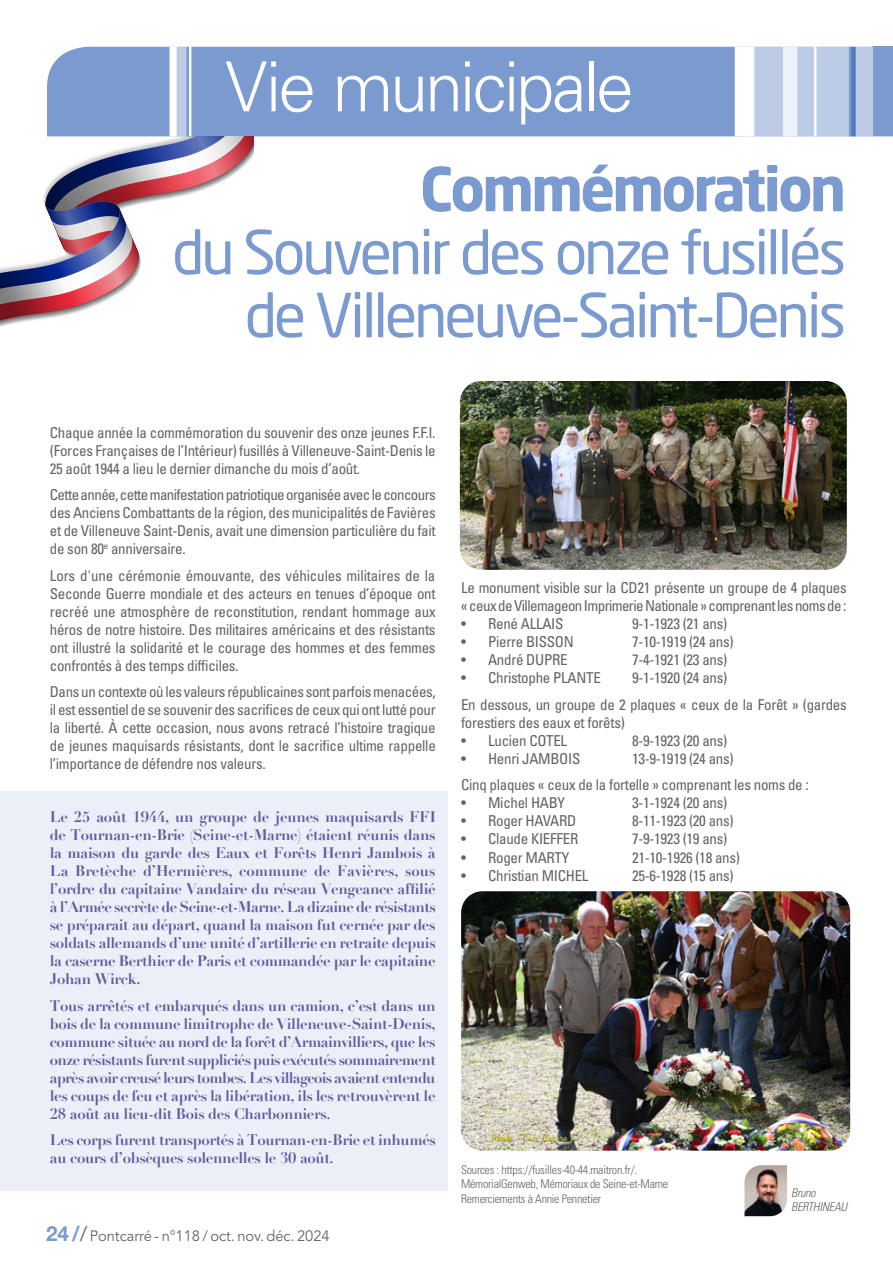
<style>
.page{position:relative;width:893px;height:1263px;background:#fff}
.page>*{position:absolute;margin:0;border:0;box-sizing:border-box;transform-origin:0 0}
.Top_titre{font:300 69px "Univers LT Std";letter-spacing:-.04em;color:#fff}
.TITRE{font:60px/63px "Neo Sans Std";letter-spacing:-.05em;color:#7a9ad0;text-align:right}
.TEXTE{font:condensed 15px/18px "Univers LT Std";letter-spacing:-.02em;color:#646363;text-align:justify}
.TEXTE-2{font:700 15px/18px "Didot";letter-spacing:-.02em;color:#5b5b9e;text-align:justify}
.TEXTE-3{font:condensed 15px/18px "Univers LT Std";letter-spacing:-.04em;color:#646363}
.t1{font:15px "Avenir LT Std";letter-spacing:-.005em;color:#646363}
.références{font:300 condensed 12px "Univers LT Std";letter-spacing:-.02em;color:#646363}
.nom_auteur{font:italic 300 condensed 12px "Univers LT Std";letter-spacing:-.02em;color:#646363}
.s1{font-weight:700}
.s2{font-family:"Helvetica Neue LT Std";font-weight:700;font-size:21px;color:#7a9ad0}
.s3{font-size:21px}
</style>
<div class="page">
<div style="left:0;top:792px;width:447px;height:399px;background:#ebeff7"></div>
<div style="left:47px;top:47px;width:846px;height:89px;background:#7a9ad0"></div>
<div style="left:170px;top:47px;width:7px;height:89px;background:#fff"></div>
<div style="left:735px;top:47px;width:19px;height:89px;background:#fff"></div>
<svg style="left:176px;top:47px;width:10px;height:89px"></svg>
<hr style="left:189px;top:47px;width:2px;height:89px;background:#fff">
<svg style="left:754px;top:47px;width:119px;height:89px;background:#c3d2e9"></svg>
<svg style="left:848px;top:47px;width:8px;height:89px"></svg>
<img style="left:461px;top:891px;width:389px;height:260px">
<img style="left:460px;top:381px;width:387px;height:189px">
<img style="left:744px;top:1165px;width:43px;height:51px">
<svg style="left:0;top:136px;width:253px;height:191px"></svg>
<p class="Top_titre" style="left:225px;top:45px;width:410px">Vie municipale</p>
<p class="TITRE" style="left:172px;top:157px;width:676px"><span class="s1">Commémoration<br></span>du Souvenir des onze fusillés de Villeneuve-Saint-Denis</p>
<p class="TEXTE" style="left:50px;top:423px;width:387px">Chaque année la commémoration du souvenir des onze jeunes F.F.I. (Forces Françaises de l’Intérieur) fusillés à Villeneuve-Saint-Denis le 25 août 1944 a lieu le dernier dimanche du mois d’août.</p>
<p class="TEXTE" style="left:50px;top:485px;width:387px">Cette année, cette manifestation patriotique organisée avec le concours des Anciens Combattants de la région, des municipalités de Favières et de Villeneuve Saint-Denis, avait une dimension particulière du fait de son 80<sup>e</sup> anniversaire.</p>
<p class="TEXTE" style="left:50px;top:566px;width:387px">Lors d'une cérémonie émouvante, des véhicules militaires de la Seconde Guerre mondiale et des acteurs en tenues d’époque ont recréé une atmosphère de reconstitution, rendant hommage aux héros de notre histoire. Des militaires américains et des résistants ont illustré la solidarité et le courage des hommes et des femmes confrontés à des temps difficiles.</p>
<p class="TEXTE" style="left:50px;top:682px;width:387px">Dans un contexte où les valeurs républicaines sont parfois menacées, il est essentiel de se souvenir des sacrifices de ceux qui ont lutté pour la liberté. À cette occasion, nous avons retracé l’histoire tragique de jeunes maquisards résistants, dont le sacrifice ultime rappelle l’importance de défendre nos valeurs.</p>
<p class="TEXTE-2" style="left:50px;top:808px;width:387px">Le 25 août 1944, un groupe de jeunes maquisards FFI de Tournan-en-Brie (Seine-et-Marne) étaient réunis dans la maison du garde des Eaux et Forêts Henri Jambois à La Bretèche d’Hermières, commune de Favières, sous l’ordre du capitaine Vandaire du réseau Vengeance affilié à l’Armée secrète de Seine-et-Marne. La dizaine de résistants se préparait au départ, quand la maison fut cernée par des soldats allemands d’une unité d’artillerie en retraite depuis la caserne Berthier de Paris et commandée par le capitaine Johan Wirck.</p>
<p class="TEXTE-2" style="left:50px;top:996px;width:387px">Tous arrêtés et embarqués dans un camion, c’est dans un bois de la commune limitrophe de Villeneuve-Saint-Denis, commune située au nord de la forêt d’Armainvilliers, que les onze résistants furent suppliciés puis exécutés sommairement après avoir creusé leurs tombes. Les villageois avaient entendu les coups de feu et après la libération, ils les retrouvèrent le 28 août au lieu-dit Bois des Charbonniers.</p>
<p class="TEXTE-2" style="left:50px;top:1131px;width:387px">Les corps furent transportés à Tournan-en-Brie et inhumés au cours d’obsèques solennelles le 30 août.</p>
<p class="t1" style="left:46px;top:1227px;width:285px"><span class="s2">24 /</span><span class="s3">/</span> Pontcarré - n°118 / oct. nov. déc. 2024</p>
<p class="TEXTE-3" style="left:461px;top:579px;width:387px">Le monument visible sur la CD21 présente un groupe de 4 plaques « ceux de Villemageon Imprimerie Nationale » comprenant les noms de :</p>
<p class="TEXTE" style="left:461px;top:615px;width:104px">• René ALLAIS</p>
<p class="TEXTE" style="left:632px;top:615px;width:97px">9-1-1923 (21 ans)</p>
<p class="TEXTE" style="left:461px;top:633px;width:114px">• Pierre BISSON</p>
<p class="TEXTE" style="left:632px;top:633px;width:103px">7-10-1919 (24 ans)</p>
<p class="TEXTE" style="left:461px;top:651px;width:108px">• André DUPRE</p>
<p class="TEXTE" style="left:632px;top:651px;width:97px">7-4-1921 (23 ans)</p>
<p class="TEXTE" style="left:461px;top:669px;width:141px">• Christophe PLANTE</p>
<p class="TEXTE" style="left:632px;top:669px;width:97px">9-1-1920 (24 ans)</p>
<p class="TEXTE" style="left:461px;top:695px;width:387px">En dessous, un groupe de 2 plaques « ceux de la Forêt » (gardes forestiers des eaux et forêts)</p>
<p class="TEXTE" style="left:461px;top:731px;width:108px">• Lucien COTEL</p>
<p class="TEXTE" style="left:632px;top:731px;width:97px">8-9-1923 (20 ans)</p>
<p class="TEXTE" style="left:461px;top:749px;width:121px">• Henri JAMBOIS</p>
<p class="TEXTE" style="left:632px;top:749px;width:103px">13-9-1919 (24 ans)</p>
<p class="TEXTE" style="left:461px;top:776px;width:349px">Cinq plaques « ceux de la fortelle » comprenant les noms de :</p>
<p class="TEXTE" style="left:461px;top:794px;width:105px">• Michel HABY</p>
<p class="TEXTE" style="left:632px;top:794px;width:97px">3-1-1924 (20 ans)</p>
<p class="TEXTE" style="left:461px;top:812px;width:117px">• Roger HAVARD</p>
<p class="TEXTE" style="left:632px;top:812px;width:103px">8-11-1923 (20 ans)</p>
<p class="TEXTE" style="left:461px;top:830px;width:119px">• Claude KIEFFER</p>
<p class="TEXTE" style="left:632px;top:830px;width:97px">7-9-1923 (19 ans)</p>
<p class="TEXTE" style="left:461px;top:848px;width:110px">• Roger MARTY</p>
<p class="TEXTE" style="left:632px;top:848px;width:109px">21-10-1926 (18 ans)</p>
<p class="TEXTE" style="left:461px;top:866px;width:129px">• Christian MICHEL</p>
<p class="TEXTE" style="left:632px;top:866px;width:103px">25-6-1928 (15 ans)</p>
<p class="références" style="left:461px;top:1162px;width:178px">Sources : https://fusilles-40-44.maitron.fr/.</p>
<p class="références" style="left:461px;top:1177px;width:209px">MémorialGenweb, Mémoriaux de Seine-et-Marne</p>
<p class="références" style="left:461px;top:1191px;width:142px">Remerciements à Annie Pennetier</p>
<p class="nom_auteur" style="left:791px;top:1185px;width:26px">Bruno</p>
<p class="nom_auteur" style="left:791px;top:1200px;width:57px">BERTHINEAU</p>
</div>
